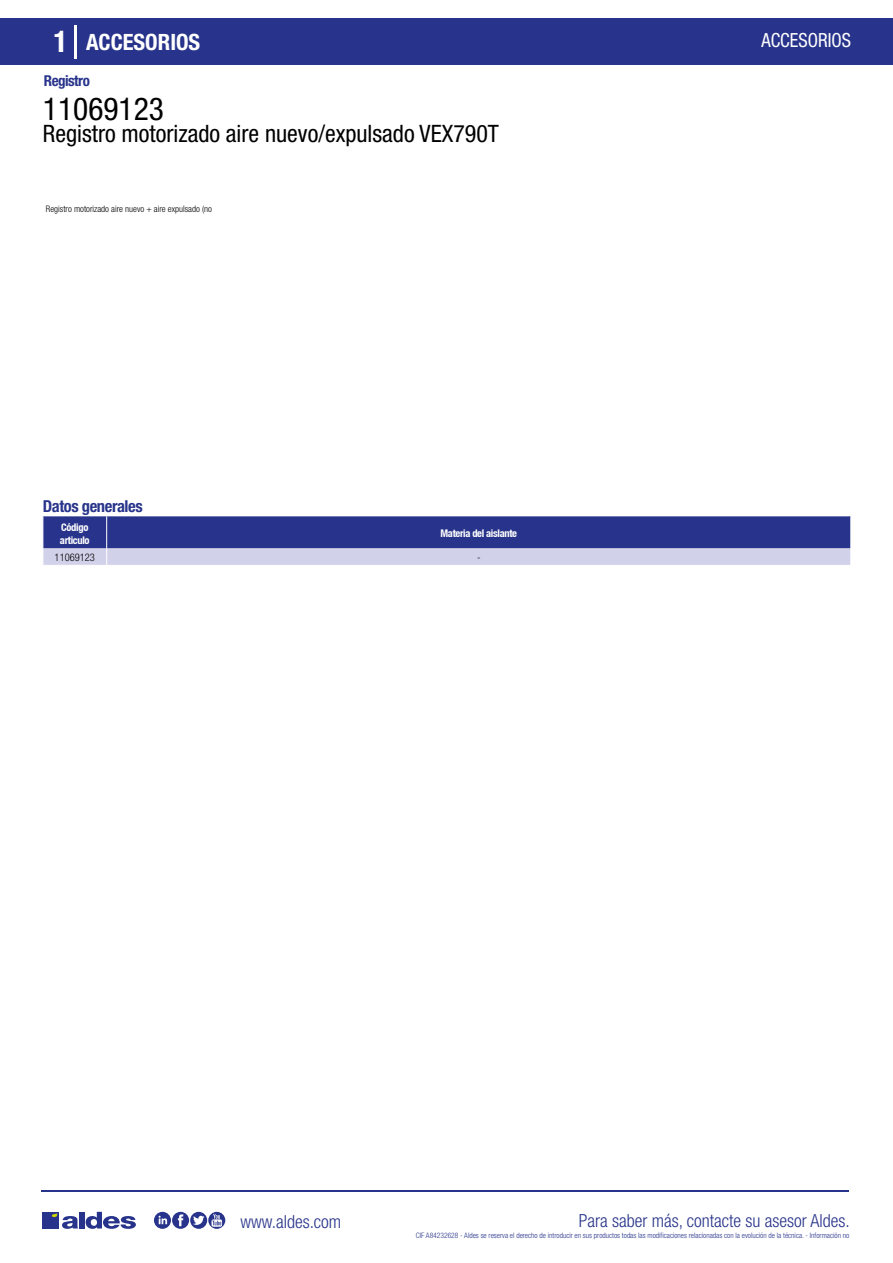
<style>
.page{position:relative;width:893px;height:1263px;background:#fff}
.page>*{position:absolute;margin:0;border:0;box-sizing:border-box;transform-origin:0 0}
.t1{font:condensed 31.5px "Helvetica Neue LT Std";color:#000}
.t2{font:condensed 24px "Helvetica Neue LT Std";color:#000}
.t3{font:700 condensed 22.5px "Helvetica Neue LT Std";color:#fff}
.t4{font:condensed 19.5px "Helvetica Neue LT Std";color:#fff;scale:.95 1}
.t5{font:300 condensed 18px "Helvetica Neue";color:#28348b}
.t6{font:700 condensed 16.5px "Helvetica Neue LT Std";letter-spacing:-.025em;color:#28348b}
.t7{font:700 condensed 15px "Helvetica Neue LT Std";letter-spacing:-.035em;color:#28348b}
.t8{font:700 condensed 10.5px/13.5px "Helvetica Neue";letter-spacing:-.03em;color:#fff}
.t9{font:300 condensed 10.5px "Helvetica Neue";color:#000}
.t10{font:300 condensed 9px "Helvetica Neue";color:#000}
.t11{font:300 condensed 7.5px "Helvetica Neue";color:#28348b}
.s1{font-size:30px}
</style>
<div class="page">
<div style="left:0;top:18px;width:893px;height:46px;background:#28348b"></div>
<hr style="left:74px;top:25px;width:2px;height:33px;background:#fff">
<svg style="left:43px;top:516px;width:808px;height:49px;background:#646cac"></svg>
<hr style="left:41px;top:1190px;width:808px;height:1px;background:#28348b">
<svg style="left:154px;top:1212px;width:71px;height:17px"></svg>
<div style="left:42px;top:1212px;width:17px;height:16px;background:#28348b"></div>
<div style="left:79px;top:1212px;width:5px;height:16px;background:#28348b"></div>
<svg style="left:86px;top:1212px;width:50px;height:17px"></svg>
<svg style="left:52px;top:1213px;width:26px;height:16px"></svg>
<h3 class="t3" style="left:54px;top:28px;width:148px"><span class="s1">1</span> ACCESORIOS</h3>
<h3 class="t4" style="left:761px;top:29px;width:96px">ACCESORIOS</h3>
<h3 class="t7" style="left:44px;top:71px;width:48px">Registro</h3>
<h1 class="t1" style="left:43px;top:91px;width:122px">11069123</h1>
<h2 class="t2" style="left:43px;top:120px;width:458px">Registro motorizado aire nuevo/expulsado VEX790T</h2>
<p class="t10" style="left:46px;top:204px;width:167px">Registro motorizado aire nuevo + aire expulsado (no</p>
<h3 class="t6" style="left:43px;top:496px;width:101px">Datos generales</h3>
<h3 class="t8" style="left:60px;top:520px;width:31px">Código articulo</h3>
<h3 class="t8" style="left:440px;top:527px;width:78px">Materia del aislante</h3>
<h3 class="t9" style="left:55px;top:551px;width:42px">11069123</h3>
<h3 class="t9" style="left:477px;top:551px;width:5px">-</h3>
<h3 class="t5" style="left:240px;top:1211px;width:102px">www.aldes.com</h3>
<h3 class="t5" style="left:579px;top:1211px;width:272px">Para saber más, contacte su asesor Aldes.</h3>
<p class="t11" style="left:416px;top:1230px;width:435px">CIF A84232628 - Aldes se reserva el derecho de introducir en sus productos todas las modificaciones relacionadas con la evolución de la técnica. - Información no</p>
</div>
